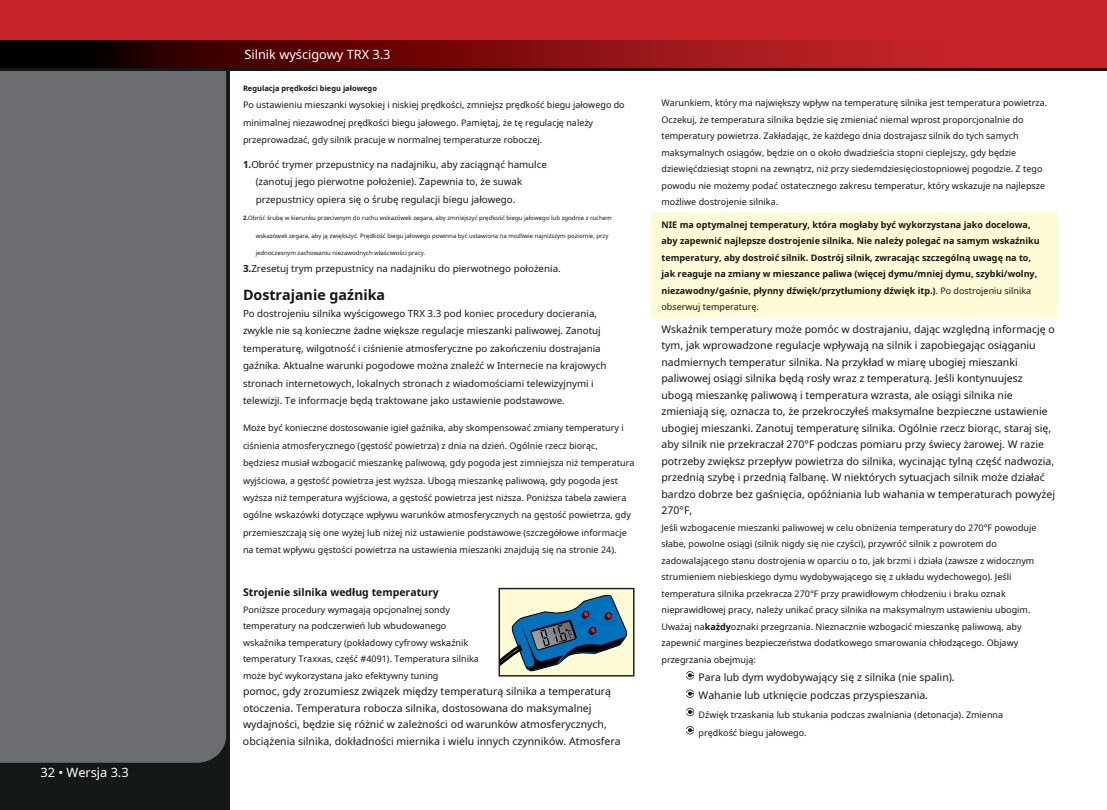
<style>
.page{position:relative;width:1107px;height:810px;background:#fff}
.page>*{position:absolute;margin:0;border:0;box-sizing:border-box;transform-origin:0 0}
.t1{font:700 14.25px "Noto Sans";color:#171615}
.t2{font:12.75px "Noto Sans";color:#fff}
.t3{font:10.5px/16.5px "Noto Sans";color:#171615}
.t4{font:700 10.5px "Noto Sans";color:#171615}
.t5{font:9.75px/17.4px "Noto Sans";color:#171615}
.t6{font:9px/16.5px "Noto Sans";color:#171615}
.t7{font:700 9px/16.5px "Noto Sans";color:#171615}
.t8{font:700 7.5px "Noto Sans";color:#171615}
.t9{font:6px "Noto Sans";color:#171615}
.s1{font-weight:700}
.s2{font-weight:400}
</style>
<div class="page">
<div style="left:651px;top:212px;width:407px;height:105px;background:#fffbd6"></div>
<div style="left:0;top:61px;width:230px;height:749px;background:#151819"></div>
<div style="left:0;top:71px;width:226px;height:692px;background:#6c6d70"></div>
<div style="left:0;top:57px;width:1107px;height:14px;background:#151819"></div>
<div style="left:0;top:0;width:1107px;height:67px;background:#c8242b"></div>
<svg style="left:0;top:40px;width:1107px;height:28px"></svg>
<svg style="left:686px;top:726px;width:8px;height:8px"></svg>
<svg style="left:686px;top:708px;width:8px;height:8px"></svg>
<svg style="left:686px;top:689px;width:8px;height:9px"></svg>
<svg style="left:686px;top:671px;width:8px;height:9px"></svg>
<div style="left:499px;top:589px;width:135px;height:87px;background:#fffbd6"></div>
<svg style="left:502px;top:595px;width:125px;height:77px"></svg>
<div style="left:499px;top:588px;width:136px;height:89px;border:2px solid #231f20"></div>
<h2 class="t2" style="left:40px;top:763px;width:90px">32 • Wersja 3.3</h2>
<h2 class="t2" style="left:244px;top:45px;width:148px">Silnik wyścigowy TRX 3.3</h2>
<p class="t8" style="left:243px;top:83px;width:136px">Regulacja prędkości biegu jałowego</p>
<p class="t6" style="left:243px;top:96px;width:383px;line-height:17.4px">Po ustawieniu mieszanki wysokiej i niskiej prędkości, zmniejsz prędkość biegu jałowego do minimalnej niezawodnej prędkości biegu jałowego. Pamiętaj, że tę regulację należy przeprowadzać, gdy silnik pracuje w normalnej temperaturze roboczej.</p>
<p class="t6" style="left:662px;top:94px;width:387px">Warunkiem, który ma największy wpływ na temperaturę silnika jest temperatura powietrza.<br>Oczekuj, że temperatura silnika będzie się zmieniać niemal wprost proporcjonalnie do temperatury powietrza. Zakładając, że każdego dnia dostrajasz silnik do tych samych maksymalnych osiągów, będzie on o około dwadzieścia stopni cieplejszy, gdy będzie dziewięćdziesiąt stopni na zewnątrz, niż przy siedemdziesięciostopniowej pogodzie. Z tego powodu nie możemy podać ostatecznego zakresu temperatur, który wskazuje na najlepsze możliwe dostrojenie silnika.</p>
<p class="t5" style="left:256px;top:156px;width:293px;text-indent:-13px"><span class="s1">1.</span>Obróć trymer przepustnicy na nadajniku, aby zaciągnąć hamulce (zanotuj jego pierwotne położenie). Zapewnia to, że suwak przepustnicy opiera się o śrubę regulacji biegu jałowego.</p>
<p class="t9" style="left:243px;top:214px;width:370px"><span class="s1">2.</span>Obróć śrubę w kierunku przeciwnym do ruchu wskazówek zegara, aby zmniejszyć prędkość biegu jałowego lub zgodnie z ruchem</p>
<p class="t9" style="left:256px;top:231px;width:354px">wskazówek zegara, aby ją zwiększyć. Prędkość biegu jałowego powinna być ustawiona na możliwie najniższym poziomie, przy</p>
<p class="t9" style="left:256px;top:249px;width:171px">jednoczesnym zachowaniu niezawodnych właściwości pracy.</p>
<p class="t5" style="left:243px;top:260px;width:319px"><span class="s1">3.</span>Zresetuj trym przepustnicy na nadajniku do pierwotnego położenia.</p>
<p class="t7" style="left:662px;top:216px;width:380px">NIE ma optymalnej temperatury, która mogłaby być wykorzystana jako docelowa, aby zapewnić najlepsze dostrojenie silnika. Nie należy polegać na samym wskaźniku temperatury, aby dostroić silnik. Dostrój silnik, zwracając szczególną uwagę na to, jak reaguje na zmiany w mieszance paliwa (więcej dymu/mniej dymu, szybki/wolny, niezawodny/gaśnie, płynny dźwięk/przytłumiony dźwięk itp.)<span class="s2">. Po dostrojeniu silnika obserwuj temperaturę.</span></p>
<h1 class="t1" style="left:243px;top:284px;width:144px">Dostrajanie gaźnika</h1>
<p class="t5" style="left:243px;top:305px;width:365px">Po dostrojeniu silnika wyścigowego TRX 3.3 pod koniec procedury docierania, zwykle nie są konieczne żadne większe regulacje mieszanki paliwowej. Zanotuj temperaturę, wilgotność i ciśnienie atmosferyczne po zakończeniu dostrajania gaźnika. Aktualne warunki pogodowe można znaleźć w Internecie na krajowych stronach internetowych, lokalnych stronach z wiadomościami telewizyjnymi i telewizji. Te informacje będą traktowane jako ustawienie podstawowe.</p>
<p class="t3" style="left:662px;top:320px;width:395px">Wskaźnik temperatury może pomóc w dostrajaniu, dając względną informację o tym, jak wprowadzone regulacje wpływają na silnik i zapobiegając osiąganiu nadmiernych temperatur silnika. Na przykład w miarę ubogiej mieszanki paliwowej osiągi silnika będą rosły wraz z temperaturą. Jeśli kontynuujesz ubogą mieszankę paliwową i temperatura wzrasta, ale osiągi silnika nie zmieniają się, oznacza to, że przekroczyłeś maksymalne bezpieczne ustawienie ubogiej mieszanki. Zanotuj temperaturę silnika. Ogólnie rzecz biorąc, staraj się, aby silnik nie przekraczał 270°F podczas pomiaru przy świecy żarowej. W razie potrzeby zwiększ przepływ powietrza do silnika, wycinając tylną część nadwozia, przednią szybę i przednią falbanę. W niektórych sytuacjach silnik może działać bardzo dobrze bez gaśnięcia, opóźniania lub wahania w temperaturach powyżej 270°F,</p>
<p class="t6" style="left:661px;top:519px;width:377px">Jeśli wzbogacenie mieszanki paliwowej w celu obniżenia temperatury do 270°F powoduje słabe, powolne osiągi (silnik nigdy się nie czyści), przywróć silnik z powrotem do zadowalającego stanu dostrojenia w oparciu o to, jak brzmi i działa (zawsze z widocznym strumieniem niebieskiego dymu wydobywającego się z układu wydechowego). Jeśli temperatura silnika przekracza 270°F przy prawidłowym chłodzeniu i braku oznak nieprawidłowej pracy, należy unikać pracy silnika na maksymalnym ustawieniu ubogim.<br>Uważaj na<span class="s1">każdy</span>oznaki przegrzania. Nieznacznie wzbogacić mieszankę paliwową, aby zapewnić margines bezpieczeństwa dodatkowego smarowania chłodzącego. Objawy przegrzania obejmują:</p>
<p class="t6" style="left:243px;top:419px;width:393px;line-height:17.4px">Może być konieczne dostosowanie igieł gaźnika, aby skompensować zmiany temperatury i ciśnienia atmosferycznego (gęstość powietrza) z dnia na dzień. Ogólnie rzecz biorąc, będziesz musiał wzbogacić mieszankę paliwową, gdy pogoda jest zimniejsza niż temperatura wyjściowa, a gęstość powietrza jest wyższa. Ubogą mieszankę paliwową, gdy pogoda jest wyższa niż temperatura wyjściowa, a gęstość powietrza jest niższa. Poniższa tabela zawiera ogólne wskazówki dotyczące wpływu warunków atmosferycznych na gęstość powietrza, gdy przemieszczają się one wyżej lub niżej niż ustawienie podstawowe (szczegółowe informacje na temat wpływu gęstości powietrza na ustawienia mieszanki znajdują się na stronie 24).</p>
<p class="t4" style="left:243px;top:585px;width:197px">Strojenie silnika według temperatury</p>
<p class="t6" style="left:243px;top:601px;width:237px">Poniższe procedury wymagają opcjonalnej sondy temperatury na podczerwień lub wbudowanego wskaźnika temperatury (pokładowy cyfrowy wskaźnik temperatury Traxxas, część #4091). Temperatura silnika może być wykorzystana jako efektywny tuning</p>
<p class="t3" style="left:243px;top:683px;width:379px">pomoc, gdy zrozumiesz związek między temperaturą silnika a temperaturą otoczenia. Temperatura robocza silnika, dostosowana do maksymalnej wydajności, będzie się różnić w zależności od warunków atmosferycznych, obciążenia silnika, dokładności miernika i wielu innych czynników. Atmosfera</p>
<p class="t3" style="left:699px;top:668px;width:258px;line-height:18.3px">Para lub dym wydobywający się z silnika (nie spalin).<br>Wahanie lub utknięcie podczas przyspieszania.</p>
<p class="t6" style="left:699px;top:705px;width:306px;line-height:18.3px">Dźwięk trzaskania lub stukania podczas zwalniania (detonacja). Zmienna prędkość biegu jałowego.</p>
</div>
